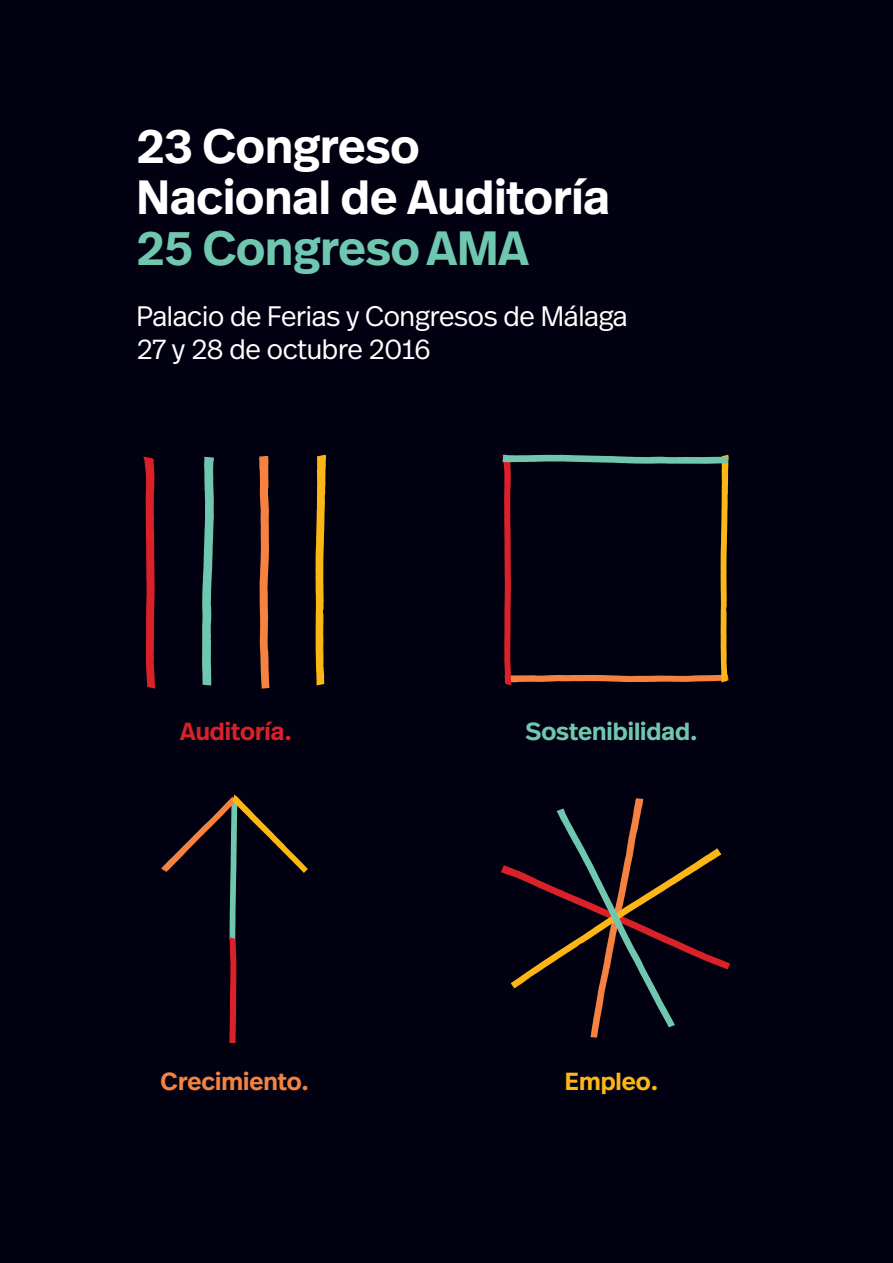
<style>
.page{position:relative;width:893px;height:1263px;background:#010111}
.page>*{position:absolute;margin:0;border:0;box-sizing:border-box;transform-origin:0 0}
.t1{font:600 48px/51px "Real Head OT";color:#fff}
.t2{font:600 48px "Real Head OT";color:#70c7b0}
.t3{font:300 28.2px/33.5px "Real Head OT";letter-spacing:-.01em;color:#fff}
.t4{font:600 24.75px "Real Head OT";color:#70c7b0}
.t5{font:600 24.75px "Real Head OT";color:#f58241}
.t6{font:600 24.75px "Real Head OT";color:#da2128}
.t7{font:600 24.75px "Real Head OT";color:#fcb615}
</style>
<div class="page">
<svg style="left:259px;top:456px;width:10px;height:233px;background:#c56837"></svg>
<svg style="left:143px;top:457px;width:12px;height:232px"></svg>
<svg style="left:315px;top:455px;width:11px;height:230px"></svg>
<svg style="left:202px;top:457px;width:12px;height:228px"></svg>
<svg style="left:500px;top:798px;width:231px;height:240px"></svg>
<svg style="left:161px;top:794px;width:147px;height:249px"></svg>
<svg style="left:502px;top:455px;width:226px;height:230px"></svg>
<h1 class="t1" style="left:137px;top:121px;width:475px">23 Congreso<br>Nacional de Auditoría</h1>
<h1 class="t2" style="left:137px;top:217px;width:394px">25 Congreso AMA</h1>
<p class="t3" style="left:137px;top:299px;width:493px">Palacio de Ferias y Congresos de Málaga<br>27 y 28 de octubre 2016</p>
<p class="t6" style="left:180px;top:715px;width:113px">Auditoría.</p>
<p class="t4" style="left:526px;top:715px;width:173px">Sostenibilidad.</p>
<p class="t5" style="left:161px;top:1065px;width:150px">Crecimiento.</p>
<p class="t7" style="left:565px;top:1065px;width:95px">Empleo.</p>
</div>
